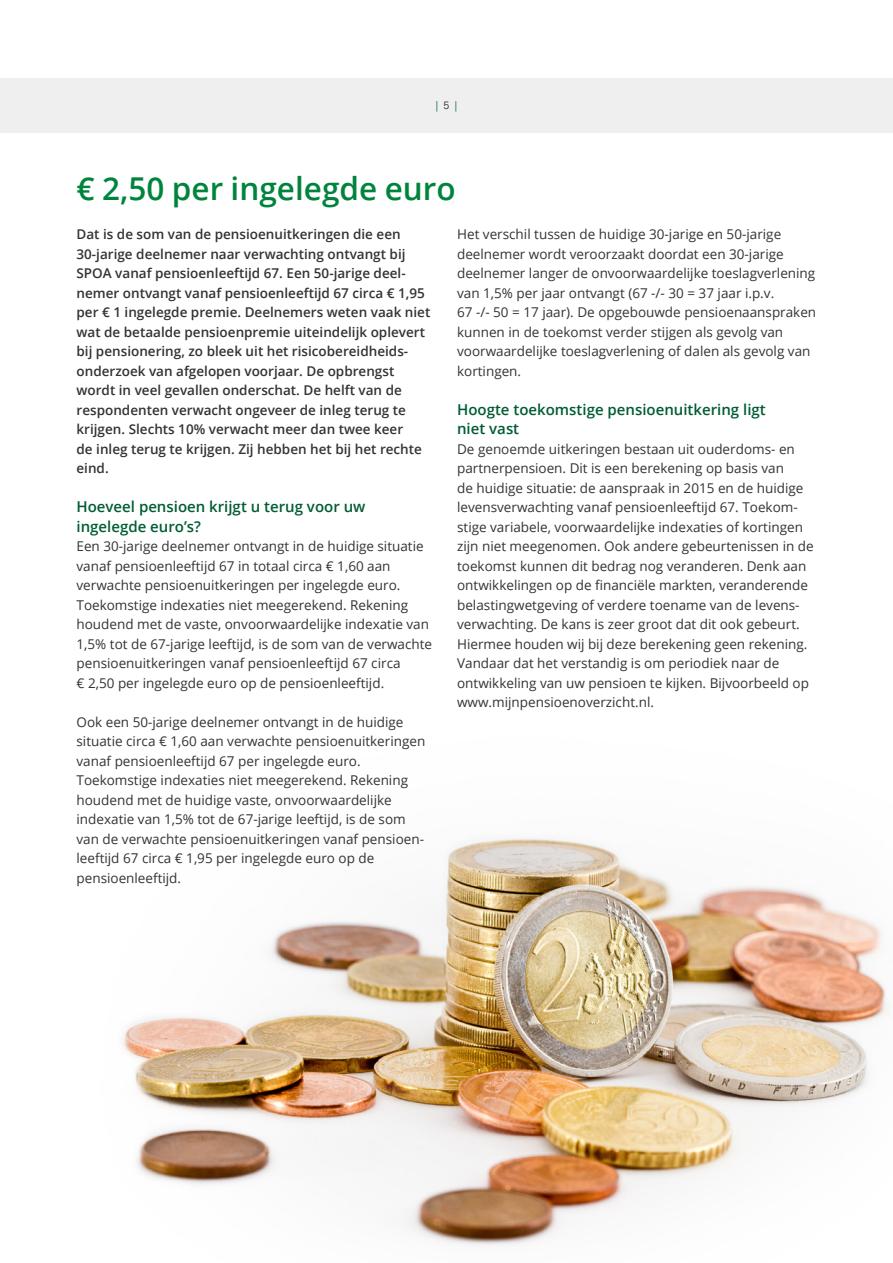
<style>
.page{position:relative;width:893px;height:1263px;background:#fff}
.page>*{position:absolute;margin:0;border:0;box-sizing:border-box;transform-origin:0 0}
.t1{font:600 31.5px "Open Sans";color:#00843d}
.t2{font:600 15px/19.5px "Open Sans";color:#005c32}
.t3{font:13.5px/19.5px "Open Sans";color:#333}
.t4{font:600 13.5px/19.5px "Open Sans";color:#333}
.t5{font:300 10.5px "Univers 45";color:#005c32}
.s1{color:#231f20}
</style>
<div class="page">
<div style="left:0;top:78px;width:893px;height:54px;background:#efefef"></div>
<img style="left:122px;top:838px;width:767px;height:409px">
<p class="t5" style="left:436px;top:99px;width:22px">|<span class="s1">5</span>|</p>
<h1 class="t1" style="left:77px;top:167px;width:381px">€ 2,50 per ingelegde euro</h1>
<p class="t4" style="left:77px;top:224px;width:355px">Dat is de som van de pensioenuitkeringen die een 30-jarige deelnemer naar verwachting ontvangt bij SPOA vanaf pensioenleeftijd 67. Een 50-jarige deel&shy;nemer ontvangt vanaf pensioenleeftijd 67 circa € 1,95 per € 1 ingelegde premie. Deelnemers weten vaak niet wat de betaalde pensioenpremie uiteindelijk oplevert bij pensionering, zo bleek uit het risicobereidheids&shy;onderzoek van afgelopen voorjaar. De opbrengst wordt in veel gevallen onderschat. De helft van de respondenten verwacht ongeveer de inleg terug te krijgen. Slechts 10% verwacht meer dan twee keer<br>de inleg terug te krijgen. Zij hebben het bij het rechte eind.</p>
<p class="t2" style="left:77px;top:497px;width:290px">Hoeveel pensioen krijgt u terug voor uw ingelegde euro’s?</p>
<p class="t3" style="left:77px;top:536px;width:357px">Een 30-jarige deelnemer ontvangt in de huidige situatie vanaf pensioenleeftijd 67 in totaal circa € 1,60 aan verwachte pensioenuitkeringen per ingelegde euro.<br>Toekomstige indexaties niet meegerekend. Rekening houdend met de vaste, onvoorwaardelijke indexatie van 1,5% tot de 67-jarige leeftijd, is de som van de verwachte pensioenuitkeringen vanaf pensioenleeftijd 67 circa<br>€ 2,50 per ingelegde euro op de pensioenleeftijd.</p>
<p class="t3" style="left:77px;top:712px;width:350px">Ook een 50-jarige deelnemer ontvangt in de huidige situatie circa € 1,60 aan verwachte pensioenuitkeringen vanaf pensioenleeftijd 67 per ingelegde euro.<br>Toekomstige indexaties niet meegerekend. Rekening houdend met de huidige vaste, onvoorwaardelijke indexatie van 1,5% tot de 67-jarige leeftijd, is de som van de verwachte pensioenuitkeringen vanaf pensioen&shy;leeftijd 67 circa € 1,95 per ingelegde euro op de pensioenleeftijd.</p>
<p class="t3" style="left:457px;top:224px;width:361px">Het verschil tussen de huidige 30-jarige en 50-jarige deelnemer wordt veroorzaakt doordat een 30-jarige deelnemer langer de onvoorwaardelijke toeslagverlening van 1,5% per jaar ontvangt (67 -/- 30 = 37 jaar i.p.v.<br>67 -/- 50 = 17 jaar). De opgebouwde pensioenaanspraken kunnen in de toekomst verder stijgen als gevolg van voorwaardelijke toeslagverlening of dalen als gevolg van kortingen.</p>
<p class="t2" style="left:457px;top:399px;width:310px">Hoogte toekomstige pensioenuitkering ligt niet vast</p>
<p class="t3" style="left:457px;top:439px;width:358px">De genoemde uitkeringen bestaan uit ouderdoms- en partnerpensioen. Dit is een berekening op basis van<br>de huidige situatie: de aanspraak in 2015 en de huidige levensverwachting vanaf pensioenleeftijd 67. Toekom&shy;stige variabele, voorwaardelijke indexaties of kortingen zijn niet meegenomen. Ook andere gebeurtenissen in de toekomst kunnen dit bedrag nog veranderen. Denk aan ontwikkelingen op de financiële markten, veranderende belastingwetgeving of verdere toename van de levens&shy;verwachting. De kans is zeer groot dat dit ook gebeurt.<br>Hiermee houden wij bij deze berekening geen rekening.<br>Vandaar dat het verstandig is om periodiek naar de ontwikkeling van uw pensioen te kijken. Bijvoorbeeld op www.mijnpensioenoverzicht.nl.</p>
</div>
